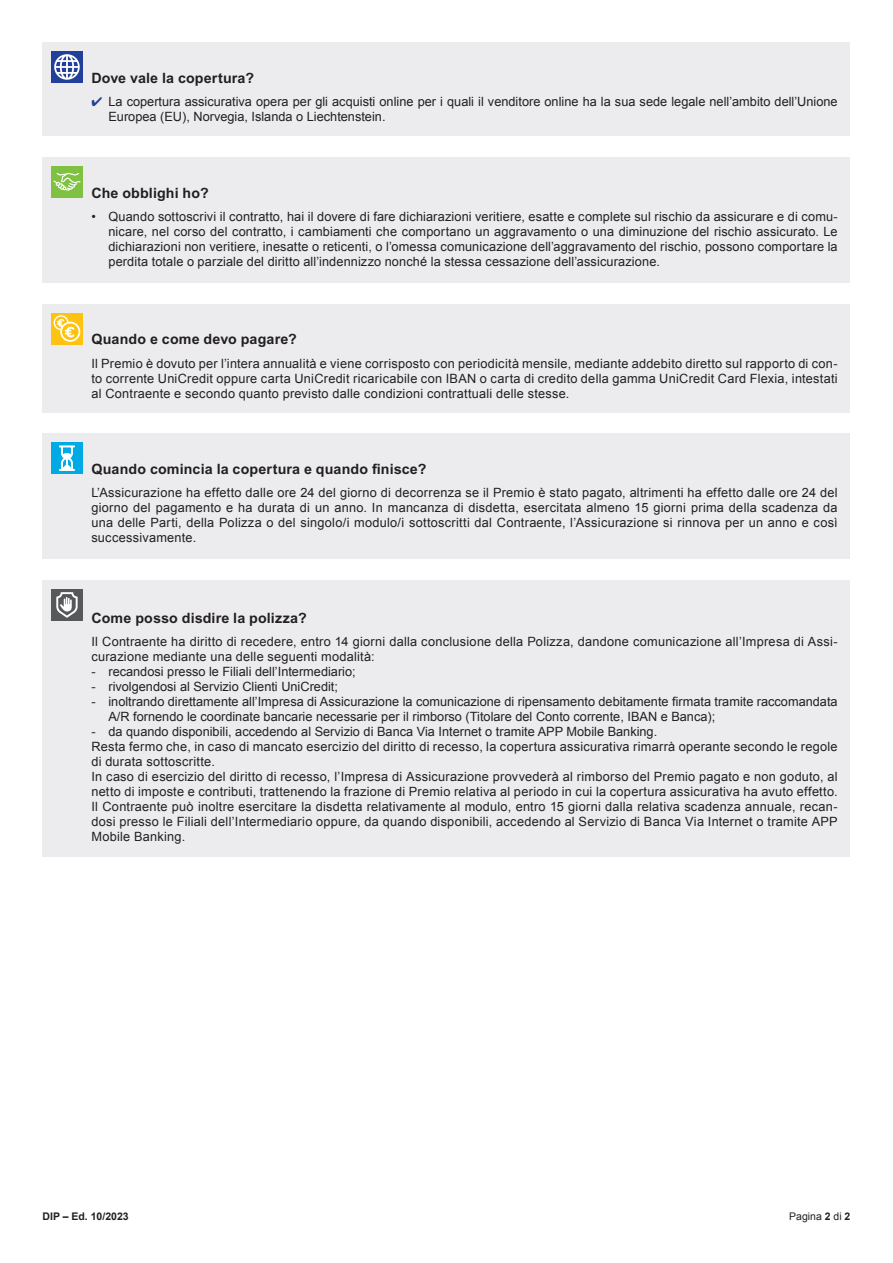
<style>
.page{position:relative;width:893px;height:1263px;background:#fff}
.page>*{position:absolute;margin:0;border:0;box-sizing:border-box;transform-origin:0 0}
._03_TITOLINI{font:700 14.25px "Arial";letter-spacing:.01em;color:#231f20}
._01_TXT{font:12.75px/15px "Arial";letter-spacing:.02em;color:#231f20;text-align:justify}
._02_TXT_RIENTRO{font:12.75px/15px "Arial";color:#231f20}
.t1{font:700 10.5px "Arial";color:#231f20}
.t2{font:10.5px "Arial";color:#231f20}
.s1{color:#223f99}
.s2{font-weight:700}
</style>
<div class="page">
<div style="left:43px;top:157px;width:807px;height:126px;background:#ececee"></div>
<div style="left:43px;top:304px;width:807px;height:108px;background:#ececee"></div>
<div style="left:43px;top:434px;width:807px;height:125px;background:#ececee"></div>
<div style="left:51px;top:166px;width:32px;height:32px;background:#7fc241"></div>
<svg style="left:53px;top:173px;width:28px;height:18px"></svg>
<div style="left:51px;top:313px;width:32px;height:31px;background:#fec210"></div>
<svg style="left:54px;top:315px;width:26px;height:27px"></svg>
<div style="left:51px;top:442px;width:32px;height:32px;background:#00abe5"></div>
<svg style="left:59px;top:445px;width:16px;height:26px"></svg>
<div style="left:43px;top:43px;width:807px;height:93px;background:#ececee"></div>
<div style="left:51px;top:51px;width:32px;height:32px;background:#223f99"></div>
<svg style="left:54px;top:54px;width:26px;height:26px"></svg>
<div style="left:43px;top:580px;width:807px;height:277px;background:#ececee"></div>
<div style="left:51px;top:589px;width:32px;height:32px;background:#57585a"></div>
<svg style="left:56px;top:592px;width:22px;height:26px"></svg>
<p class="_03_TITOLINI" style="left:91px;top:69px;width:164px">Dove vale la copertura?</p>
<p class="_02_TXT_RIENTRO" style="left:108px;top:94px;width:731px;text-indent:-17px"><span class="s1">✔</span> La copertura assicurativa opera per gli acquisti online per i quali il venditore online ha la sua sede legale nell’ambito dell’Unione<br>Europea (EU), Norvegia, Islanda o Liechtenstein.</p>
<p class="_03_TITOLINI" style="left:91px;top:184px;width:119px">Che obblighi ho?</p>
<p class="_02_TXT_RIENTRO" style="left:108px;top:209px;width:731px;text-align:justify;text-indent:-17px">• Quando sottoscrivi il contratto, hai il dovere di fare dichiarazioni veritiere, esatte e complete sul rischio da assicurare e di comu&shy;nicare, nel corso del contratto, i cambiamenti che comportano un aggravamento o una diminuzione del rischio assicurato. Le dichiarazioni non veritiere, inesatte o reticenti, o l’omessa comunicazione dell’aggravamento del rischio, possono comportare la perdita totale o parziale del diritto all’indennizzo nonché la stessa cessazione dell’assicurazione.</p>
<p class="_03_TITOLINI" style="left:91px;top:331px;width:207px">Quando e come devo pagare?</p>
<p class="_01_TXT" style="left:91px;top:356px;width:748px">Il Premio è dovuto per l’intera annualità e viene corrisposto con periodicità mensile, mediante addebito diretto sul rapporto di con&shy;to corrente UniCredit oppure carta UniCredit ricaricabile con IBAN o carta di credito della gamma UniCredit Card Flexia, intestati al Contraente e secondo quanto previsto dalle condizioni contrattuali delle stesse.</p>
<p class="_03_TITOLINI" style="left:91px;top:460px;width:337px">Quando comincia la copertura e quando finisce?</p>
<p class="_01_TXT" style="left:91px;top:486px;width:748px">L’Assicurazione ha effetto dalle ore 24 del giorno di decorrenza se il Premio è stato pagato, altrimenti ha effetto dalle ore 24 del giorno del pagamento e ha durata di un anno. In mancanza di disdetta, esercitata almeno 15 giorni prima della scadenza da una delle Parti, della Polizza o del singolo/i modulo/i sottoscritti dal Contraente, l’Assicurazione si rinnova per un anno e così successivamente.</p>
<p class="_03_TITOLINI" style="left:91px;top:609px;width:217px">Come posso disdire la polizza?</p>
<p class="_01_TXT" style="left:91px;top:634px;width:748px">Il Contraente ha diritto di recedere, entro 14 giorni dalla conclusione della Polizza, dandone comunicazione all’Impresa di Assi&shy;curazione mediante una delle seguenti modalità:</p>
<p class="_02_TXT_RIENTRO" style="left:91px;top:664px;width:266px">- recandosi presso le Filiali dell’Intermediario;</p>
<p class="_02_TXT_RIENTRO" style="left:91px;top:679px;width:248px">- rivolgendosi al Servizio Clienti UniCredit;</p>
<p class="_02_TXT_RIENTRO" style="left:108px;top:694px;width:731px;text-indent:-17px">- inoltrando direttamente all’Impresa di Assicurazione la comunicazione di ripensamento debitamente firmata tramite raccomandata<br>A/R fornendo le coordinate bancarie necessarie per il rimborso (Titolare del Conto corrente, IBAN e Banca);</p>
<p class="_02_TXT_RIENTRO" style="left:91px;top:724px;width:567px">- da quando disponibili, accedendo al Servizio di Banca Via Internet o tramite APP Mobile Banking.</p>
<p class="_01_TXT" style="left:91px;top:739px;width:748px">Resta fermo che, in caso di mancato esercizio del diritto di recesso, la copertura assicurativa rimarrà operante secondo le regole di durata sottoscritte.</p>
<p class="_01_TXT" style="left:91px;top:769px;width:748px">In caso di esercizio del diritto di recesso, l’Impresa di Assicurazione provvederà al rimborso del Premio pagato e non goduto, al netto di imposte e contributi, trattenendo la frazione di Premio relativa al periodo in cui la copertura assicurativa ha avuto effetto.</p>
<p class="_01_TXT" style="left:91px;top:799px;width:748px">Il Contraente può inoltre esercitare la disdetta relativamente al modulo, entro 15 giorni dalla relativa scadenza annuale, recan&shy;dosi presso le Filiali dell’Intermediario oppure, da quando disponibili, accedendo al Servizio di Banca Via Internet o tramite APP Mobile Banking.</p>
<p class="t1" style="left:43px;top:1210px;width:88px">DIP – Ed. 10/2023</p>
<p class="t2" style="left:789px;top:1210px;width:63px">Pagina <span class="s2">2</span> di <span class="s2">2</span></p>
</div>
